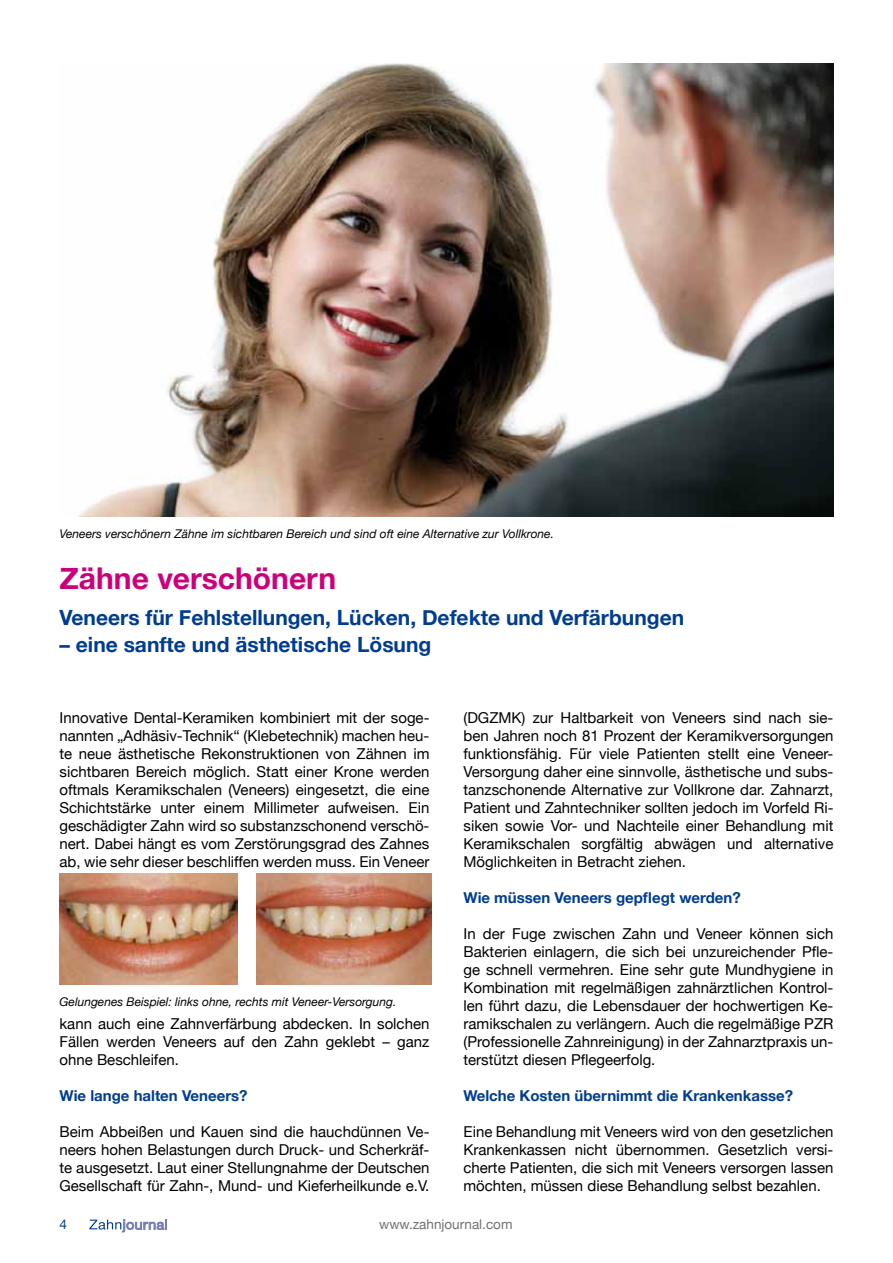
<style>
.page{position:relative;width:893px;height:1263px;background:#fff}
.page>*{position:absolute;margin:0;border:0;box-sizing:border-box;transform-origin:0 0}
.t1{font:700 30px "Helvetica Neue";color:#cd007b}
.t2{font:700 21px "Helvetica Neue";color:#003d90}
.t3{font:15px/18px "Helvetica Neue";color:#000;text-align:justify}
.t4{font:700 15px "Helvetica Neue";color:#003d90}
.t5{font:13.5px "Helvetica Neue";color:#707172}
.t6{font:13.5px "Helvetica Neue";color:#003d90}
.t7{font:italic 12px "Helvetica Neue";color:#000}
</style>
<div class="page">
<svg style="left:89px;top:1219px;width:78px;height:13px"></svg>
<img style="left:77px;top:63px;width:756px;height:454px">
<img style="left:60px;top:873px;width:177px;height:112px">
<img style="left:256px;top:873px;width:176px;height:112px">
<p class="t7" style="left:60px;top:527px;width:496px">Veneers verschönern Zähne im sichtbaren Bereich und sind oft eine Alternative zur Vollkrone.</p>
<h1 class="t1" style="left:60px;top:560px;width:278px">Zähne verschönern</h1>
<h2 class="t2" style="left:60px;top:605px;width:626px">Veneers für Fehlstellungen, Lücken, Defekte und Verfärbungen</h2>
<h2 class="t2" style="left:60px;top:632px;width:373px">– eine sanfte und ästhetische Lösung</h2>
<p class="t3" style="left:60px;top:708px;width:371px">Innovative Dental-Keramiken kombiniert mit der soge&shy;nannten „Adhäsiv-Technik“ (Klebetechnik) machen heu&shy;te neue ästhetische Rekonstruktionen von Zähnen im sichtbaren Bereich möglich. Statt einer Krone werden oftmals Keramikschalen (Veneers) eingesetzt, die eine Schichtstärke unter einem Millimeter aufweisen. Ein geschädigter Zahn wird so substanzschonend verschö&shy;nert. Dabei hängt es vom Zerstörungsgrad des Zahnes ab, wie sehr dieser beschliffen werden muss. Ein Veneer</p>
<p class="t7" style="left:60px;top:994px;width:338px">Gelungenes Beispiel: links ohne, rechts mit Veneer-Versorgung.</p>
<p class="t3" style="left:60px;top:1014px;width:371px">kann auch eine Zahnverfärbung abdecken. In solchen Fällen werden Veneers auf den Zahn geklebt – ganz ohne Beschleifen.</p>
<p class="t4" style="left:60px;top:1086px;width:190px">Wie lange halten Veneers?</p>
<p class="t3" style="left:60px;top:1122px;width:371px">Beim Abbeißen und Kauen sind die hauchdünnen Ve&shy;neers hohen Belastungen durch Druck- und Scherkräf&shy;te ausgesetzt. Laut einer Stellungnahme der Deutschen Gesellschaft für Zahn-, Mund- und Kieferheilkunde e.V.</p>
<p class="t3" style="left:463px;top:708px;width:371px">(DGZMK) zur Haltbarkeit von Veneers sind nach sie&shy;ben Jahren noch 81 Prozent der Keramikversorgungen funktionsfähig. Für viele Patienten stellt eine Veneer-Versorgung daher eine sinnvolle, ästhetische und subs&shy;tanzschonende Alternative zur Vollkrone dar. Zahnarzt, Patient und Zahntechniker sollten jedoch im Vorfeld Ri&shy;siken sowie Vor- und Nachteile einer Behandlung mit Keramikschalen sorgfältig abwägen und alternative Möglichkeiten in Betracht ziehen.</p>
<p class="t4" style="left:463px;top:888px;width:279px">Wie müssen Veneers gepflegt werden?</p>
<p class="t3" style="left:463px;top:924px;width:371px">In der Fuge zwischen Zahn und Veneer können sich Bakterien einlagern, die sich bei unzureichender Pfle&shy;ge schnell vermehren. Eine sehr gute Mundhygiene in Kombination mit regelmäßigen zahnärztlichen Kontrol&shy;len führt dazu, die Lebensdauer der hochwertigen Ke&shy;ramikschalen zu verlängern. Auch die regelmäßige PZR (Professionelle Zahnreinigung) in der Zahnarztpraxis un&shy;terstützt diesen Pflegeerfolg.</p>
<p class="t4" style="left:463px;top:1086px;width:331px">Welche Kosten übernimmt die Krankenkasse?</p>
<p class="t3" style="left:463px;top:1122px;width:371px">Eine Behandlung mit Veneers wird von den gesetzlichen Krankenkassen nicht übernommen. Gesetzlich versi&shy;cherte Patienten, die sich mit Veneers versorgen lassen möchten, müssen diese Behandlung selbst bezahlen.</p>
<p class="t6" style="left:60px;top:1216px;width:9px">4</p>
<p class="t5" style="left:379px;top:1216px;width:135px">www.zahnjournal.com</p>
</div>
